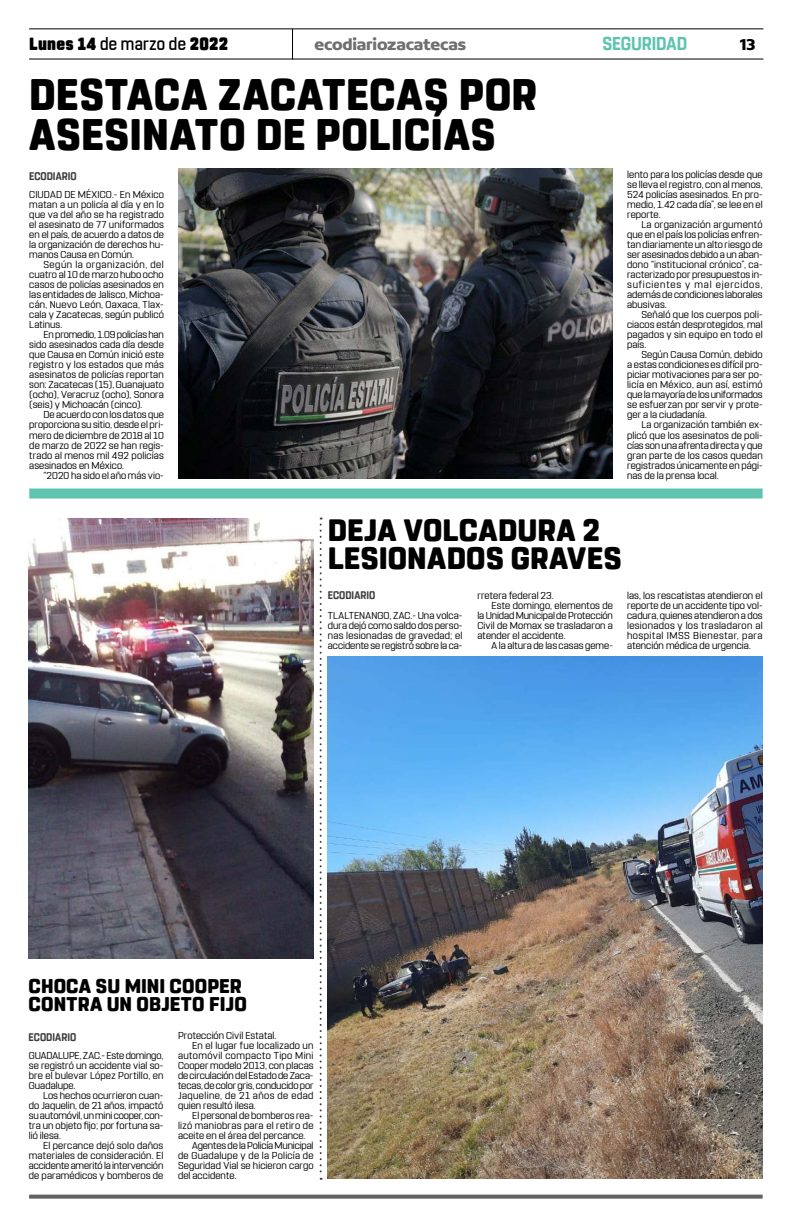
<style>
.page{position:relative;width:791px;height:1225px;background:#fff}
.page>*{position:absolute;margin:0;border:0;box-sizing:border-box;transform-origin:0 0}
.t1{font:800 44px/40px "Rohn Rounded";letter-spacing:.015em;color:#000;scale:.96 1}
.t2{font:800 30.8px/28px "Rohn Rounded";letter-spacing:.005em;color:#000}
.t3{font:800 19.8px/18px "Rohn Rounded";letter-spacing:.01em;color:#000}
.t4{font:700 18.6px "Rohn Rounded";letter-spacing:-.01em;color:#5ec4af;scale:.91 1}
.t5{font:900 17.6px "Rohn Rounded";letter-spacing:.02em;color:#000;scale:.91 1}
.t6{font:700 16.9px "Concord";letter-spacing:-.01em;color:#706f6f}
.t7{font:700 16.9px "Concord";color:#000}
.t8{font:700 11px "Rohn Rounded";letter-spacing:.005em;color:#3d3d3d;scale:.91 1}
.t9{font:10px/10px "Rohn Rounded";letter-spacing:.005em;color:#000;text-align:justify}
.t10{font:10px "Rohn Rounded";letter-spacing:.025em;color:#000}
.t11{font:10px "Rohn Rounded";letter-spacing:-.015em;color:#000}
.t12{font:10px "Rohn Rounded";letter-spacing:.035em;color:#000}
.t13{font:10px "Rohn Rounded";letter-spacing:.04em;color:#000}
.s1{font-weight:500}
</style>
<div class="page">
<hr style="left:29px;top:28px;width:734px;height:1px;background:#000">
<hr style="left:29px;top:59px;width:734px;height:1px;background:#000">
<hr style="left:292px;top:29px;width:1px;height:31px;background:#000">
<div style="left:29px;top:488px;width:734px;height:10px;background:#5ec4af"></div>
<svg style="left:29px;top:1194px;width:734px;height:4px;background:#7a7a7a"></svg>
<img style="left:178px;top:168px;width:435px;height:310px">
<img style="left:28px;top:518px;width:286px;height:440px">
<img style="left:328px;top:656px;width:435px;height:522px">
<svg style="left:320px;top:517px;width:2px;height:662px"></svg>
<h3 class="t5" style="left:29px;top:33px;width:220px">Lunes 14 <span class="s1">de marzo de</span> 2022</h3>
<h3 class="t6" style="left:314px;top:34px;width:153px">ecodiariozacatecas</h3>
<h3 class="t4" style="left:602px;top:32px;width:95px">SEGURIDAD</h3>
<h3 class="t7" style="left:740px;top:34px;width:18px">13</h3>
<h1 class="t1" style="left:29px;top:75px;width:531px">DESTACA ZACATECAS POR<br>ASESINATO DE POLICÍAS</h1>
<p class="t8" style="left:29px;top:170px;width:54px">ECODIARIO</p>
<p class="t9" style="left:29px;top:190px;width:136px">CIUDAD DE MÉXICO.- En México matan a un policía al día y en lo que va del año se ha registrado el asesinato de 77 uniformados en el país, de acuerdo a datos de la organización de derechos hu&shy;manos Causa en Común.</p>
<p class="t9" style="left:29px;top:260px;width:136px;text-indent:14px">Según la organización, del cuatro al 10 de marzo hubo ocho casos de policías asesinados en las entidades de Jalisco, Michoa&shy;cán, Nuevo León, Oaxaca, Tlax&shy;cala y Zacatecas, según publicó Latinus.</p>
<p class="t9" style="left:29px;top:330px;width:136px;text-indent:14px">En promedio, 1.09 policías han sido asesinados cada día desde que Causa en Común inició este registro y los estados que más asesinatos de policías reportan son: Zacatecas (15), Guanajuato (ocho), Veracruz (ocho), Sonora (seis) y Michoacán (cinco).</p>
<p class="t9" style="left:29px;top:410px;width:136px;text-indent:14px">De acuerdo con los datos que proporciona su sitio, desde el pri&shy;mero de diciembre de 2018 al 10 de marzo de 2022 se han regis&shy;trado al menos mil 492 policías asesinados en México.</p>
<p class="t9" style="left:43px;top:470px;width:122px">“2020 ha sido el año más vio-</p>
<p class="t9" style="left:627px;top:170px;width:137px">lento para los policías desde que se lleva el registro, con al menos, 524 policías asesinados. En pro&shy;medio, 1.42 cada día”, se lee en el reporte.</p>
<p class="t9" style="left:627px;top:220px;width:137px;text-indent:14px">La organización argumentó que en el país los policías enfren&shy;tan diariamente un alto riesgo de ser asesinados debido a un aban&shy;dono “institucional crónico”, ca&shy;racterizado por presupuestos in&shy;suficientes y mal ejercidos, además de condiciones laborales abusivas.</p>
<p class="t9" style="left:627px;top:310px;width:137px;text-indent:14px">Señaló que los cuerpos poli&shy;ciacos están desprotegidos, mal pagados y sin equipo en todo el país.</p>
<p class="t9" style="left:627px;top:350px;width:137px;text-indent:14px">Según Causa Común, debido a estas condiciones es difícil pro&shy;piciar motivaciones para ser po&shy;licía en México, aun así, estimó que la mayoría de los uniformados se esfuerzan por servir y prote&shy;ger a la ciudadanía.</p>
<p class="t9" style="left:627px;top:420px;width:137px;text-indent:14px">La organización también ex&shy;plicó que los asesinatos de poli&shy;cías son una afrenta directa y que gran parte de los casos quedan registrados únicamente en pági&shy;nas de la prensa local.</p>
<h2 class="t2" style="left:328px;top:516px;width:295px">DEJA VOLCADURA 2<br>LESIONADOS GRAVES</h2>
<p class="t8" style="left:328px;top:588px;width:54px">ECODIARIO</p>
<p class="t9" style="left:328px;top:610px;width:136px">TLALTENANGO, ZAC.- Una volca&shy;dura dejó como saldo dos perso&shy;nas lesionadas de gravedad; el accidente se registró sobre la ca-</p>
<p class="t9" style="left:477px;top:590px;width:78px">rretera federal 23.</p>
<p class="t9" style="left:492px;top:600px;width:123px">Este domingo, elementos de</p>
<p class="t9" style="left:477px;top:610px;width:137px">la Unidad Municipal de Protección</p>
<p class="t9" style="left:477px;top:620px;width:137px">Civil de Momax se trasladaron a</p>
<p class="t9" style="left:477px;top:630px;width:90px">atender el accidente.</p>
<p class="t9" style="left:492px;top:640px;width:123px">A la altura de las casas geme-</p>
<p class="t9" style="left:627px;top:590px;width:137px">las, los rescatistas atendieron el reporte de un accidente tipo vol&shy;cadura, quienes atendieron a dos lesionados y los trasladaron al hospital IMSS Bienestar, para atención médica de urgencia.</p>
<h3 class="t3" style="left:29px;top:977px;width:220px">CHOCA SU MINI COOPER<br>CONTRA UN OBJETO FIJO</h3>
<p class="t8" style="left:29px;top:1030px;width:54px">ECODIARIO</p>
<p class="t9" style="left:29px;top:1050px;width:136px">GUADALUPE, ZAC.- Este domingo, se registró un accidente vial so&shy;bre el bulevar López Portillo, en Guadalupe.</p>
<p class="t9" style="left:29px;top:1090px;width:136px;text-indent:14px">Los hechos ocurrieron cuan&shy;do Jaquelin, de 21 años, impactó su automóvil, un mini cooper, con&shy;tra un objeto fijo; por fortuna sa&shy;lió ilesa.</p>
<p class="t9" style="left:29px;top:1140px;width:136px;text-indent:14px">El percance dejó solo daños materiales de consideración. El accidente ameritó la intervención de paramédicos y bomberos de</p>
<p class="t9" style="left:178px;top:1030px;width:100px">Protección Civil Estatal.</p>
<p class="t10" style="left:192px;top:1039px;width:123px">En el lugar fue localizado un</p>
<p class="t12" style="left:178px;top:1049px;width:137px">automóvil compacto Tipo Mini</p>
<p class="t9" style="left:178px;top:1060px;width:137px">Cooper modelo 2013, con placas</p>
<p class="t9" style="left:178px;top:1070px;width:137px">de circulación del Estado de Zaca-</p>
<p class="t9" style="left:178px;top:1080px;width:137px">tecas, de color gris, conducido por</p>
<p class="t13" style="left:178px;top:1089px;width:137px">Jaqueline, de 21 años de edad</p>
<p class="t9" style="left:178px;top:1100px;width:79px">quien resultó ilesa.</p>
<p class="t9" style="left:192px;top:1110px;width:123px">El personal de bomberos rea-</p>
<p class="t10" style="left:178px;top:1119px;width:137px">lizó maniobras para el retiro de</p>
<p class="t9" style="left:178px;top:1130px;width:129px">aceite en el área del percance.</p>
<p class="t11" style="left:192px;top:1139px;width:123px">Agentes de la Policía Municipal</p>
<p class="t10" style="left:178px;top:1149px;width:137px">de Guadalupe y de la Policía de</p>
<p class="t9" style="left:178px;top:1160px;width:137px">Seguridad Vial se hicieron cargo</p>
<p class="t9" style="left:178px;top:1170px;width:60px">del accidente.</p>
</div>
